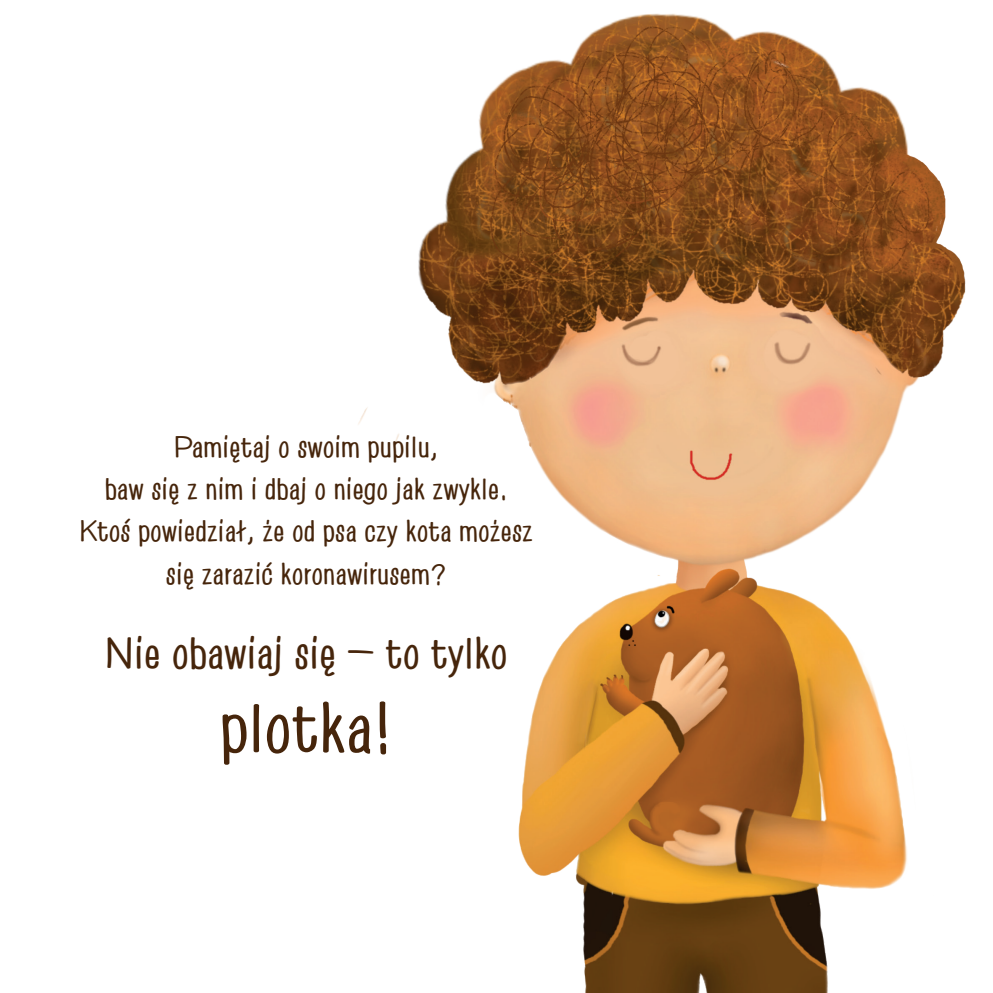
<style>
.page{position:relative;width:993px;height:993px;background:#fff}
.page>*{position:absolute;margin:0;border:0;box-sizing:border-box;transform-origin:0 0}
.t1{font:700 70px "Eight Zeta";color:#46250b}
.t2{font:700 43.75px "Eight Zeta";color:#46250b}
.t3{font:700 29.75px/42px "Eight Zeta";color:#46250b;text-align:center}
</style>
<div class="page">
<img style="left:358px;top:13px;width:608px;height:979px">
<p class="t3" style="left:80px;top:425px;width:455px">Pamiętaj o swoim pupilu,<br>baw się z nim i dbaj o niego jak zwykle.<br>Ktoś powiedział, że od psa czy kota możesz się zarazić koronawirusem?</p>
<h2 class="t2" style="left:105px;top:626px;width:404px">Nie obawiaj się – to tylko</h2>
<h1 class="t1" style="left:220px;top:686px;width:174px">plotka!</h1>
</div>
